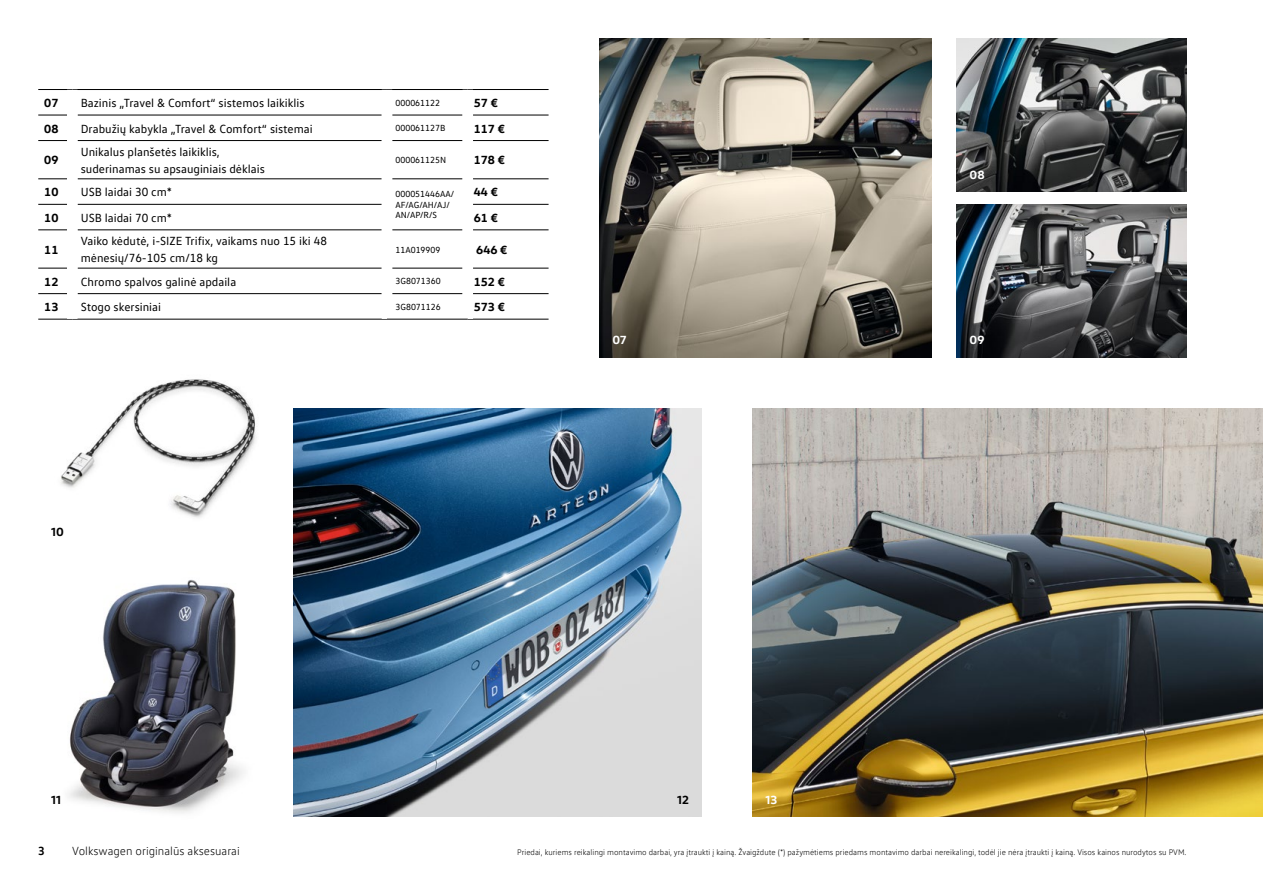
<style>
.page{position:relative;width:1263px;height:893px;background:#fff}
.page>*{position:absolute;margin:0;border:0;box-sizing:border-box;transform-origin:0 0}
.apraksts{font:12px/16.5px "VW Text";color:#000}
.cena_NR{font:700 12px "VW Head";color:#000}
.t1{font:300 12px "VW Text";color:#000}
.Bildnummer_8pt_Bold{font:700 12px "VW Head";letter-spacing:.01em;color:#fff}
.Bildnummer_8pt_Bold-2{font:700 12px "VW Head";color:#000}
.t2{font:700 12px "VW Text";color:#000}
.KODS{font:9px/10.5px "VW Text";color:#000}
.t3{font:300 8.25px "VW Text";color:#000}
</style>
<div class="page">
<hr style="left:38px;top:89px;width:34px;height:1px;background:#000">
<hr style="left:72px;top:89px;width:315px;height:1px;background:#000">
<hr style="left:468px;top:89px;width:81px;height:1px;background:#000">
<hr style="left:78px;top:140px;width:304px;height:1px;background:#000">
<hr style="left:473px;top:140px;width:76px;height:1px;background:#000">
<hr style="left:473px;top:204px;width:76px;height:1px;background:#000">
<svg style="left:38px;top:115px;width:29px;height:1px"></svg>
<hr style="left:78px;top:115px;width:304px;height:1px;background:#000">
<hr style="left:392px;top:115px;width:70px;height:1px;background:#000">
<hr style="left:473px;top:115px;width:76px;height:1px;background:#000">
<svg style="left:38px;top:140px;width:29px;height:1px"></svg>
<svg style="left:38px;top:179px;width:29px;height:1px"></svg>
<hr style="left:78px;top:179px;width:304px;height:1px;background:#000">
<hr style="left:392px;top:179px;width:70px;height:1px;background:#000">
<hr style="left:473px;top:179px;width:76px;height:1px;background:#000">
<svg style="left:38px;top:230px;width:29px;height:1px"></svg>
<hr style="left:78px;top:230px;width:304px;height:1px;background:#000">
<hr style="left:392px;top:230px;width:70px;height:1px;background:#000">
<hr style="left:473px;top:230px;width:76px;height:1px;background:#000">
<svg style="left:38px;top:268px;width:29px;height:1px"></svg>
<hr style="left:78px;top:268px;width:304px;height:1px;background:#000">
<hr style="left:392px;top:268px;width:70px;height:1px;background:#000">
<hr style="left:473px;top:268px;width:76px;height:1px;background:#000">
<svg style="left:38px;top:293px;width:29px;height:1px"></svg>
<hr style="left:78px;top:293px;width:304px;height:1px;background:#000">
<hr style="left:392px;top:293px;width:70px;height:1px;background:#000">
<hr style="left:473px;top:293px;width:76px;height:1px;background:#000">
<hr style="left:38px;top:319px;width:34px;height:1px;background:#000">
<hr style="left:72px;top:319px;width:315px;height:1px;background:#000">
<hr style="left:468px;top:319px;width:81px;height:1px;background:#000">
<hr style="left:78px;top:204px;width:304px;height:1px;background:#000">
<svg style="left:38px;top:204px;width:29px;height:1px"></svg>
<hr style="left:387px;top:89px;width:81px;height:1px;background:#000">
<hr style="left:392px;top:140px;width:70px;height:1px;background:#000">
<hr style="left:387px;top:319px;width:81px;height:1px;background:#000">
<img style="left:293px;top:408px;width:409px;height:408px">
<img style="left:600px;top:38px;width:331px;height:320px">
<img style="left:957px;top:38px;width:229px;height:153px">
<img style="left:957px;top:204px;width:229px;height:153px">
<img style="left:60px;top:379px;width:197px;height:139px">
<img style="left:69px;top:579px;width:175px;height:234px">
<img style="left:753px;top:408px;width:510px;height:408px">
<p class="cena_NR" style="left:44px;top:95px;width:16px">07</p>
<p class="apraksts" style="left:81px;top:94px;width:225px">Bazinis „Travel &amp; Comfort“ sistemos laikiklis</p>
<p class="KODS" style="left:395px;top:97px;width:46px">000061122</p>
<p class="cena_NR" style="left:474px;top:95px;width:26px">57 €</p>
<p class="cena_NR" style="left:44px;top:121px;width:16px">08</p>
<p class="apraksts" style="left:81px;top:120px;width:233px">Drabužių kabykla „Travel &amp; Comfort“ sistemai</p>
<p class="KODS" style="left:395px;top:123px;width:51px">000061127B</p>
<p class="cena_NR" style="left:474px;top:121px;width:33px">117 €</p>
<p class="cena_NR" style="left:44px;top:152px;width:16px">09</p>
<p class="apraksts" style="left:81px;top:143px;width:186px">Unikalus planšetės laikiklis, suderinamas su apsauginiais dėklais</p>
<p class="KODS" style="left:395px;top:155px;width:52px">000061125N</p>
<p class="cena_NR" style="left:474px;top:152px;width:33px">178 €</p>
<p class="cena_NR" style="left:44px;top:184px;width:16px">10</p>
<p class="apraksts" style="left:81px;top:184px;width:93px">USB laidai 30 cm*</p>
<p class="KODS" style="left:395px;top:189px;width:60px">000051446AA/<br>AF/AG/AH/AJ/<br>AN/AP/R/S</p>
<p class="cena_NR" style="left:474px;top:184px;width:26px">44 €</p>
<p class="cena_NR" style="left:44px;top:210px;width:16px">10</p>
<p class="apraksts" style="left:81px;top:209px;width:93px">USB laidai 70 cm*</p>
<p class="cena_NR" style="left:474px;top:210px;width:26px">61 €</p>
<p class="cena_NR" style="left:44px;top:242px;width:16px">11</p>
<p class="apraksts" style="left:81px;top:233px;width:248px">Vaiko kėdutė, i-SIZE Trifix, vaikams nuo 15 iki 48 mėnesių/76-105 cm/18 kg</p>
<p class="KODS" style="left:395px;top:244px;width:46px">11A019909</p>
<p class="cena_NR" style="left:476px;top:242px;width:33px">646 €</p>
<p class="cena_NR" style="left:44px;top:274px;width:16px">12</p>
<p class="apraksts" style="left:81px;top:273px;width:157px">Chromo spalvos galinė apdaila</p>
<p class="KODS" style="left:395px;top:276px;width:47px">3G8071360</p>
<p class="cena_NR" style="left:474px;top:274px;width:33px">152 €</p>
<p class="cena_NR" style="left:44px;top:299px;width:16px">13</p>
<p class="apraksts" style="left:81px;top:298px;width:82px">Stogo skersiniai</p>
<p class="KODS" style="left:395px;top:301px;width:47px">3G8071126</p>
<p class="cena_NR" style="left:474px;top:299px;width:33px">573 €</p>
<p class="Bildnummer_8pt_Bold-2" style="left:51px;top:524px;width:14px">10</p>
<p class="Bildnummer_8pt_Bold-2" style="left:51px;top:792px;width:11px">11</p>
<p class="Bildnummer_8pt_Bold" style="left:612px;top:332px;width:16px">07</p>
<p class="Bildnummer_8pt_Bold-2" style="left:677px;top:792px;width:13px">12</p>
<p class="Bildnummer_8pt_Bold" style="left:765px;top:792px;width:13px">13</p>
<p class="Bildnummer_8pt_Bold" style="left:969px;top:167px;width:17px">08</p>
<p class="Bildnummer_8pt_Bold" style="left:969px;top:332px;width:17px">09</p>
<p class="t2" style="left:38px;top:843px;width:8px">3</p>
<p class="t1" style="left:72px;top:843px;width:169px">Volkswagen originalūs aksesuarai</p>
<p class="t3" style="left:517px;top:847px;width:671px">Priedai, kuriems reikalingi montavimo darbai, yra įtraukti į kainą. Žvaigždute (*) pažymėtiems priedams montavimo darbai nereikalingi, todėl jie nėra įtraukti į kainą. Visos kainos nurodytos su PVM.</p>
</div>
